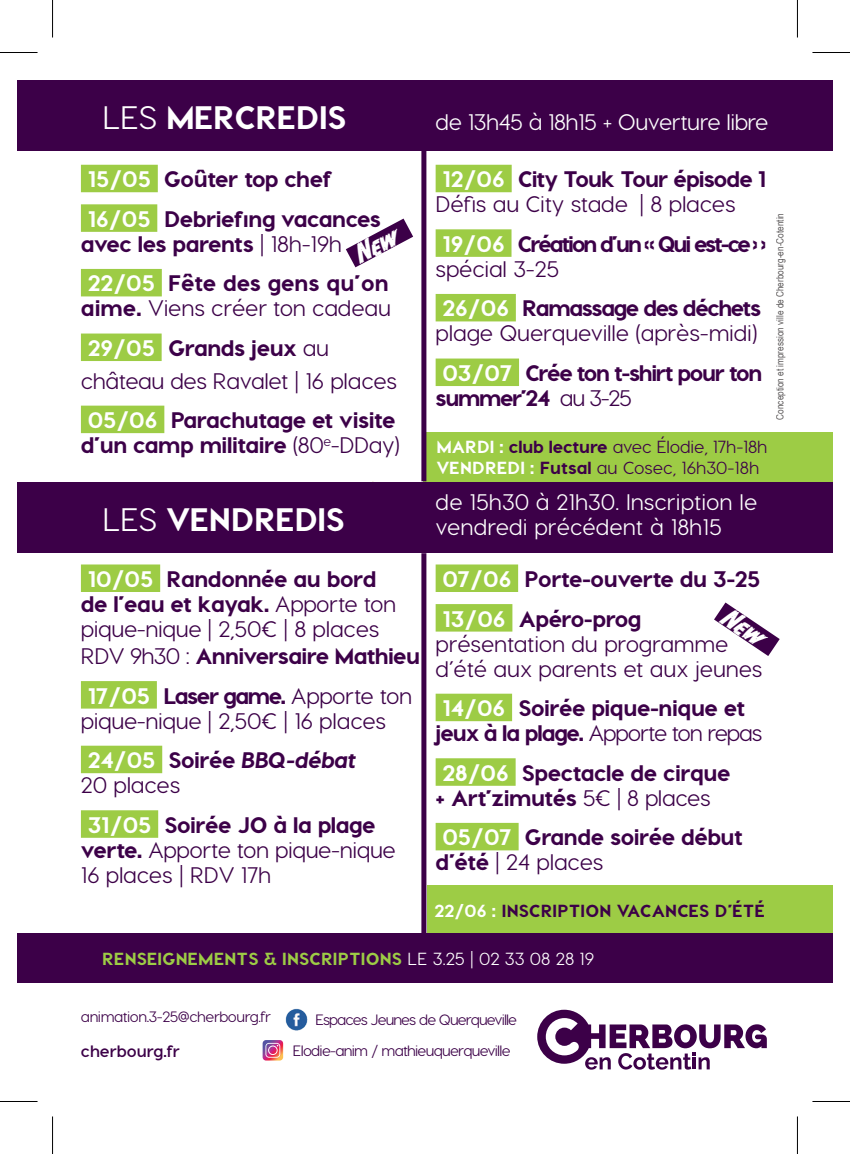
<style>
.page{position:relative;width:850px;height:1154px;background:#fff}
.page>*{position:absolute;margin:0;border:0;box-sizing:border-box;transform-origin:0 0}
.t1{font:800 32.5px "Visby CF";letter-spacing:-.01em;color:#fff}
.t2{font:500 22.5px/25px "Visby CF";letter-spacing:-.01em;color:#3c0048}
.t3{font:800 22.5px "Visby CF";letter-spacing:-.02em;color:#3c0048}
.t4{font:800 22.5px/25px "Visby CF";letter-spacing:-.06em;color:#3c0048}
.t5{font:500 22.5px/25px "Visby CF";color:#fff}
.t6{font:800 22.5px "Visby CF";letter-spacing:-.09em;color:#3c0048}
.t7{font:500 22.5px "Visby CF";letter-spacing:-.025em;color:#fff}
.t8{font:italic 800 22.5px/25px "Visby CF";letter-spacing:-.02em;color:#3c0048}
.t9{font:500 22.5px "Visby CF";letter-spacing:-.05em;color:#3c0048}
.t10{font:800 22.5px "Visby CF";letter-spacing:-.04em;color:#3c0048}
.t11{font:800 22.5px "Visby CF";color:#3c0048}
.t12{font:500 17.5px "Visby CF";letter-spacing:-.01em;color:#3c0048}
.t13{font:800 17.5px "Visby CF";letter-spacing:.01em;color:#9dcc45}
.t14{font:800 17.5px "Visby CF";letter-spacing:.01em;color:#3c0048}
.t15{font:700 16.5px "Visby CF";color:#3c0048}
.t16{font:500 15px "Visby CF";letter-spacing:-.05em;color:#3c0048}
.t17{font:500 15px "Visby CF";letter-spacing:-.03em;color:#3c0048}
.t18{font:10px "Arial Narrow";color:#231f20}
.s1{font-weight:500}
.s2{color:#fff}
.s3{font-weight:800}
.s4{font-weight:800;color:#fff}
.s5{font-style:normal;color:#fff}
.s6{font-style:normal}
.s7{font-weight:500;font-style:normal}
.s8{font-weight:500;color:#fff}
</style>
<div class="page">
<div style="left:423px;top:432px;width:409px;height:49px;background:#9dcc45"></div>
<div style="left:427px;top:885px;width:405px;height:49px;background:#9dcc45"></div>
<div style="left:81px;top:165px;width:77px;height:27px;background:#9dcc45"></div>
<div style="left:81px;top:204px;width:76px;height:28px;background:#9dcc45"></div>
<div style="left:81px;top:269px;width:81px;height:27px;background:#9dcc45"></div>
<div style="left:81px;top:333px;width:80px;height:28px;background:#9dcc45"></div>
<div style="left:81px;top:406px;width:83px;height:27px;background:#9dcc45"></div>
<div style="left:435px;top:165px;width:76px;height:27px;background:#9dcc45"></div>
<div style="left:435px;top:229px;width:76px;height:28px;background:#9dcc45"></div>
<div style="left:435px;top:294px;width:80px;height:27px;background:#9dcc45"></div>
<div style="left:435px;top:358px;width:83px;height:28px;background:#9dcc45"></div>
<div style="left:17px;top:80px;width:815px;height:71px;background:#3c0048"></div>
<div style="left:81px;top:564px;width:79px;height:28px;background:#9dcc45"></div>
<div style="left:81px;top:681px;width:76px;height:27px;background:#9dcc45"></div>
<div style="left:81px;top:746px;width:81px;height:27px;background:#9dcc45"></div>
<div style="left:81px;top:810px;width:77px;height:28px;background:#9dcc45"></div>
<div style="left:435px;top:564px;width:83px;height:28px;background:#9dcc45"></div>
<div style="left:435px;top:604px;width:77px;height:27px;background:#9dcc45"></div>
<div style="left:435px;top:694px;width:77px;height:27px;background:#9dcc45"></div>
<div style="left:435px;top:758px;width:80px;height:28px;background:#9dcc45"></div>
<div style="left:435px;top:823px;width:83px;height:27px;background:#9dcc45"></div>
<div style="left:17px;top:934px;width:815px;height:49px;background:#3c0048"></div>
<div style="left:421px;top:553px;width:5px;height:387px;background:#3c0048"></div>
<div style="left:17px;top:482px;width:815px;height:71px;background:#3c0048"></div>
<div style="left:421px;top:147px;width:5px;height:334px;background:#3c0048"></div>
<svg style="left:537px;top:1010px;width:229px;height:59px"></svg>
<img style="left:285px;top:1008px;width:23px;height:23px">
<svg style="left:262px;top:1040px;width:21px;height:20px"></svg>
<hr style="left:0;top:52px;width:38px;height:1px;background:#000">
<hr style="left:812px;top:52px;width:37px;height:1px;background:#000">
<hr style="left:0;top:1101px;width:38px;height:1px;background:#000">
<hr style="left:812px;top:1101px;width:37px;height:1px;background:#000">
<hr style="left:52px;top:0;width:1px;height:38px;background:#000">
<hr style="left:52px;top:1116px;width:1px;height:38px;background:#000">
<hr style="left:796px;top:0;width:1px;height:38px;background:#000">
<hr style="left:796px;top:1116px;width:1px;height:38px;background:#000">
<svg style="left:346px;top:219px;width:67px;height:48px"></svg>
<svg style="left:714px;top:602px;width:65px;height:54px"></svg>
<p class="t1" style="left:102px;top:97px;width:245px"><span class="s1">LES</span> MERCREDIS</p>
<p class="t7" style="left:435px;top:108px;width:334px">de 13h45 à 18h15 + Ouverture libre</p>
<p class="t3" style="left:88px;top:165px;width:246px"><span class="s2">15/05</span> Goûter top chef</p>
<p class="t3" style="left:88px;top:205px;width:294px"><span class="s2">16/05</span> Debriefing vacances</p>
<p class="t3" style="left:81px;top:230px;width:262px">avec les parents <span class="s1">| 18h-19h</span></p>
<p class="t11" style="left:88px;top:269px;width:302px"><span class="s2">22/05</span> Fête des gens qu’on</p>
<p class="t2" style="left:81px;top:296px;width:311px"><span class="s3">aime.</span> Viens créer ton cadeau</p>
<p class="t3" style="left:88px;top:334px;width:243px"><span class="s2">29/05</span> Grands jeux <span class="s1">au</span></p>
<p class="t2" style="left:81px;top:368px;width:317px">château des Ravalet | 16 places</p>
<p class="t3" style="left:88px;top:406px;width:309px"><span class="s2">05/06</span> Parachutage et visite</p>
<p class="t3" style="left:81px;top:431px;width:320px">d’un camp militaire <span class="s1">(80</span><sup>e</sup><span class="s1">-DDay)</span></p>
<p class="t1" style="left:102px;top:499px;width:244px"><span class="s1">LES</span> VENDREDIS</p>
<p class="t2" style="left:81px;top:566px;width:316px;text-indent:7px"><span class="s4">10/05</span> <span class="s3">Randonnée au bord de l’eau et kayak.</span> Apporte ton pique-nique | 2,50€ | 8 places</p>
<p class="t3" style="left:81px;top:642px;width:340px"><span class="s1">RDV 9h30 :</span> Anniversaire Mathieu</p>
<p class="t4" style="left:88px;top:683px;width:326px"><span class="s2">17/05</span> Laser game. <span class="s1">Apporte ton</span></p>
<p class="t2" style="left:81px;top:708px;width:306px">pique-nique | 2,50€ | 16 places</p>
<p class="t8" style="left:81px;top:747px;width:277px;text-indent:7px"><span class="s5">24/05</span> <span class="s6">Soirée</span> BBQ-débat<br><span class="s7">20 places</span></p>
<p class="t3" style="left:88px;top:810px;width:289px"><span class="s2">31/05</span> Soirée JO à la plage</p>
<p class="t2" style="left:81px;top:837px;width:316px"><span class="s3">verte.</span> Apporte ton pique-nique</p>
<p class="t2" style="left:81px;top:862px;width:192px">16 places | RDV 17h</p>
<p class="t10" style="left:442px;top:165px;width:325px"><span class="s2">12/06</span> City Touk Tour épisode 1</p>
<p class="t2" style="left:435px;top:191px;width:301px">Défis au City stade | 8 places</p>
<p class="t6" style="left:442px;top:230px;width:323px"><span class="s2">19/06</span> Création d’un « Qui est-ce »</p>
<p class="t2" style="left:435px;top:256px;width:125px">spécial 3-25</p>
<p class="t4" style="left:442px;top:296px;width:320px"><span class="s2">26/06</span> Ramassage des déchets</p>
<p class="t2" style="left:435px;top:321px;width:323px">plage Querqueville (après-midi)</p>
<p class="t4" style="left:435px;top:360px;width:328px"><span class="s2">03/07</span> Crée ton t-shirt pour ton summer’24 <span class="s1">au 3-25</span></p>
<p class="t12" style="left:436px;top:436px;width:332px"><span class="s4">MARDI :</span> <span class="s3">club lecture</span> avec Élodie, 17h-18h</p>
<p class="t12" style="left:436px;top:457px;width:324px"><span class="s4">VENDREDI :</span> <span class="s3">Futsal</span> au Cosec, 16h30-18h</p>
<p class="t5" style="left:435px;top:489px;width:323px">de 15h30 à 21h30. Inscription le vendredi précédent à 18h15</p>
<p class="t18" style="left:772px;top:420px;width:208px;rotate:-90deg">Conception et impression ville de Cherbourg-en-Cotentin</p>
<p class="t3" style="left:442px;top:565px;width:319px"><span class="s2">07/06</span> Porte-ouverte du 3-25</p>
<p class="t3" style="left:442px;top:604px;width:200px"><span class="s2">13/06</span> Apéro-prog</p>
<p class="t2" style="left:435px;top:631px;width:328px">présentation du programme d’été aux parents et aux jeunes</p>
<p class="t3" style="left:442px;top:694px;width:304px"><span class="s2">14/06</span> Soirée pique-nique et</p>
<p class="t9" style="left:435px;top:719px;width:328px"><span class="s3">jeux à la plage.</span> Apporte ton repas</p>
<p class="t3" style="left:442px;top:758px;width:289px"><span class="s2">28/06</span> Spectacle de cirque</p>
<p class="t3" style="left:435px;top:783px;width:276px">+ Art’zimutés <span class="s1">5€ | 8 places</span></p>
<p class="t3" style="left:442px;top:823px;width:302px"><span class="s2">05/07</span> Grande soirée début</p>
<p class="t2" style="left:435px;top:850px;width:169px"><span class="s3">d’été</span> | 24 places</p>
<p class="t14" style="left:434px;top:899px;width:332px"><span class="s2">22/06 :</span> INSCRIPTION VACANCES D’ÉTÉ</p>
<p class="t13" style="left:102px;top:948px;width:493px">RENSEIGNEMENTS &amp; INSCRIPTIONS <span class="s8">LE 3.25 | 02 33 08 28 19</span></p>
<p class="t17" style="left:81px;top:1008px;width:191px">animation.3-25@cherbourg.fr</p>
<p class="t16" style="left:315px;top:1010px;width:203px">Espaces Jeunes de Querqueville</p>
<p class="t15" style="left:81px;top:1041px;width:100px">cherbourg.fr</p>
<p class="t16" style="left:293px;top:1041px;width:219px">Elodie-anim / mathieuquerqueville</p>
</div>
